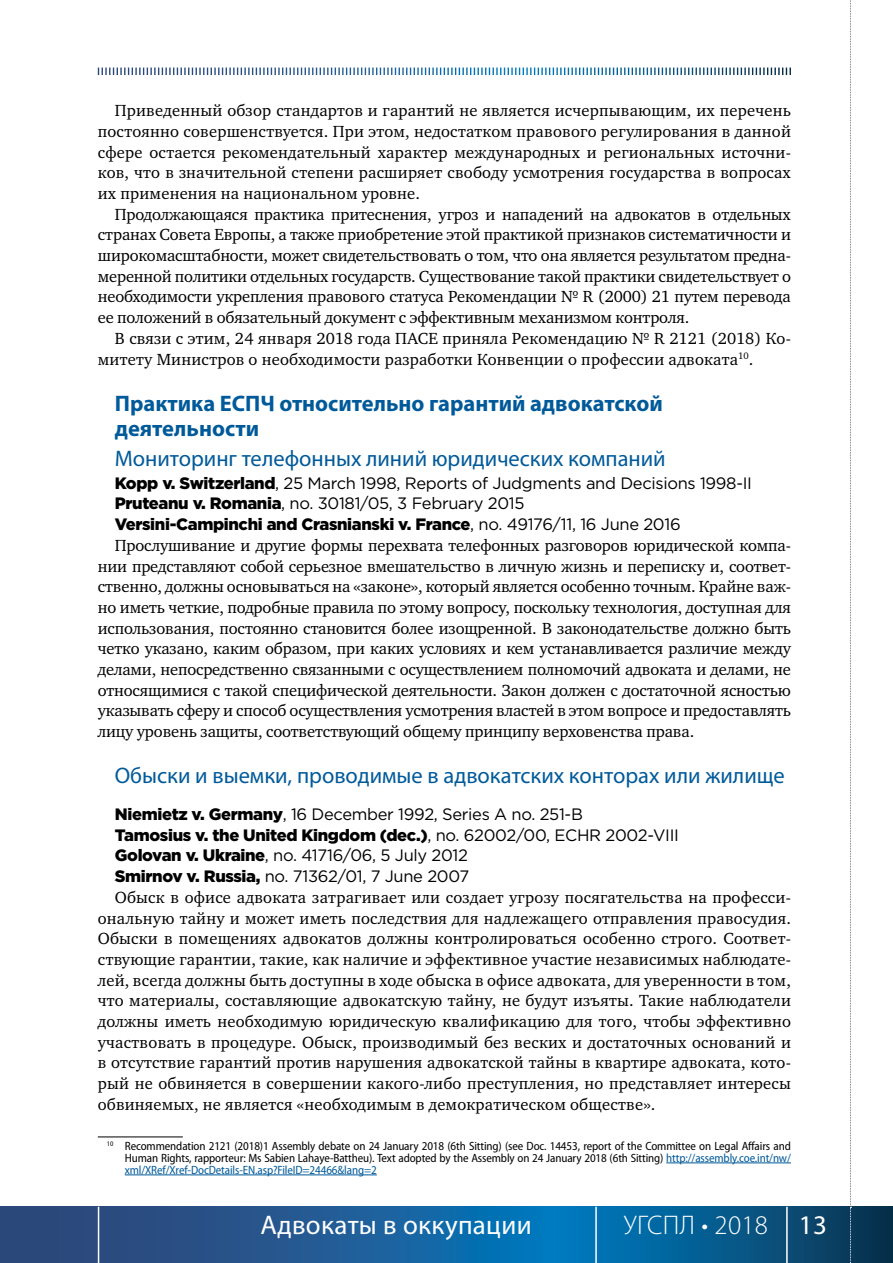
<style>
.page{position:relative;width:893px;height:1263px;background:#fff}
.page>*{position:absolute;margin:0;border:0;box-sizing:border-box;transform-origin:0 0}
.t1{font:27px "Myriad Pro";letter-spacing:.01em;color:#fff}
.t2{font:300 27px "Myriad Pro";letter-spacing:.01em;color:#fff}
.t3{font:22.5px "Myriad Pro";color:#005a9a}
.t4{font:700 22.5px/25.5px "Myriad Pro";color:#005a9a}
.t5{font:16.5px/20.7px "Charter C";letter-spacing:.01em;color:#000;text-align:justify}
.t6{font:16.5px/20.7px "Gotham Pro";letter-spacing:-.02em;color:#000}
.t7{font:semi-condensed 12px/12px "Myriad Pro";letter-spacing:-.01em;color:#000;text-align:justify}
.s1{font-weight:900}
.s2{color:#005a9a}
.s3{font-weight:400}
</style>
<div class="page">
<svg style="left:1px;top:1207px;width:892px;height:56px;background:#15598f"></svg>
<hr style="left:98px;top:1137px;width:85px;height:1px;background:#000">
<hr style="left:666px;top:1162px;width:125px;height:1px;background:#005a9a">
<hr style="left:125px;top:1174px;width:252px;height:1px;background:#005a9a">
<hr style="left:786px;top:1207px;width:2px;height:56px;background:#fff">
<hr style="left:98px;top:1207px;width:1px;height:56px;background:#fff">
<hr style="left:595px;top:1207px;width:2px;height:56px;background:#fff">
<svg style="left:98px;top:68px;width:693px;height:7px"></svg>
<svg style="left:850px;top:0;width:1px;height:1263px"></svg>
<p class="t5" style="left:98px;top:100px;width:695px;text-indent:17px">Приведенный обзор стандартов и гарантий не является исчерпывающим, их перечень постоянно совершенствуется. При этом, недостатком правового регулирования в данной сфере остается рекомендательный характер международных и региональных источни&shy;ков, что в значительной степени расширяет свободу усмотрения государства в вопросах их применения на национальном уровне.</p>
<p class="t5" style="left:98px;top:204px;width:695px;text-indent:17px">Продолжающаяся практика притеснения, угроз и нападений на адвокатов в отдельных странах Совета Европы, а также приобретение этой практикой признаков систематичности и широкомасштабности, может свидетельствовать о том, что она является результатом предна&shy;меренной политики отдельных государств. Существование такой практики свидетельствует о необходимости укрепления правового статуса Рекомендации № R (2000) 21 путем перевода ее положений в обязательный документ с эффективным механизмом контроля.</p>
<p class="t5" style="left:98px;top:328px;width:695px;text-indent:17px">В связи с этим, 24 января 2018 года ПАСЕ приняла Рекомендацию № R 2121 (2018) Ко&shy;митету Министров о необходимости разработки Конвенции о профессии адвоката<sup>10</sup>.</p>
<h2 class="t4" style="left:115px;top:390px;width:549px">Практика ЕСПЧ относительно гарантий адвокатской деятельности</h2>
<h2 class="t3" style="left:115px;top:445px;width:552px">Мониторинг телефонных линий юридических компаний</h2>
<p class="t6" style="left:115px;top:472px;width:639px"><span class="s1">Kopp v. Switzerland</span>, 25 March 1998, Reports of Judgments and Decisions 1998-II<br><span class="s1">Pruteanu v. Romania</span>, no. 30181/05, 3 February 2015<br><span class="s1">Versini-Campinchi and Crasnianski v. France</span>, no. 49176/11, 16 June 2016</p>
<p class="t5" style="left:98px;top:535px;width:695px;text-indent:17px">Прослушивание и другие формы перехвата телефонных разговоров юридической компа&shy;нии представляют собой серьезное вмешательство в личную жизнь и переписку и, соответ&shy;ственно, должны основываться на «законе», который является особенно точным. Крайне важ&shy;но иметь четкие, подробные правила по этому вопросу, поскольку технология, доступная для использования, постоянно становится более изощренной. В законодательстве должно быть четко указано, каким образом, при каких условиях и кем устанавливается различие между делами, непосредственно связанными с осуществлением полномочий адвоката и делами, не относящимися с такой специфической деятельности. Закон должен с достаточной ясностью указывать сферу и способ осуществления усмотрения властей в этом вопросе и предоставлять лицу уровень защиты, соответствующий общему принципу верховенства права.</p>
<h2 class="t3" style="left:115px;top:762px;width:672px">Обыски и выемки, проводимые в адвокатских конторах или жилище</h2>
<p class="t6" style="left:115px;top:804px;width:566px"><span class="s1">Niemietz v. Germany</span>, 16 December 1992, Series A no. 251-B<br><span class="s1">Tamosius v. the United Kingdom (dec.)</span>, no. 62002/00, ECHR 2002-VIII <span class="s1">Golovan v. Ukraine</span>, no. 41716/06, 5 July 2012<br><span class="s1">Smirnov v. Russia,</span> no. 71362/01, 7 June 2007</p>
<p class="t5" style="left:98px;top:887px;width:695px;text-indent:17px">Обыск в офисе адвоката затрагивает или создает угрозу посягательства на професси&shy;ональную тайну и может иметь последствия для надлежащего отправления правосудия.<br>Обыски в помещениях адвокатов должны контролироваться особенно строго. Соответ&shy;ствующие гарантии, такие, как наличие и эффективное участие независимых наблюдате&shy;лей, всегда должны быть доступны в ходе обыска в офисе адвоката, для уверенности в том, что материалы, составляющие адвокатскую тайну, не будут изъяты. Такие наблюдатели должны иметь необходимую юридическую квалификацию для того, чтобы эффективно участвовать в процедуре. Обыск, производимый без веских и достаточных оснований и в отсутствие гарантий против нарушения адвокатской тайны в квартире адвоката, кото&shy;рый не обвиняется в совершении какого-либо преступления, но представляет интересы обвиняемых, не является «необходимым в демократическом обществе».</p>
<p class="t7" style="left:125px;top:1139px;width:668px;text-indent:-18px"><sup>10</sup> Recommendation 2121 (2018)1 Assembly debate on 24 January 2018 (6th Sitting) (see Doc. 14453, report of the Committee on Legal Affairs and Human Rights, rapporteur: Ms Sabien Lahaye-Battheu). Text adopted by the Assembly on 24 January 2018 (6th Sitting) <span class="s2">http://assembly.coe.int/nw/ xml/XRef/Xref-DocDetails-EN.asp?FileID=24466&amp;lang=2</span></p>
<h1 class="t1" style="left:261px;top:1208px;width:273px">Aдвокаты в оккупации</h1>
<h1 class="t2" style="left:624px;top:1208px;width:205px">УГСПЛ • 2018 <span class="s3">13</span></h1>
</div>
